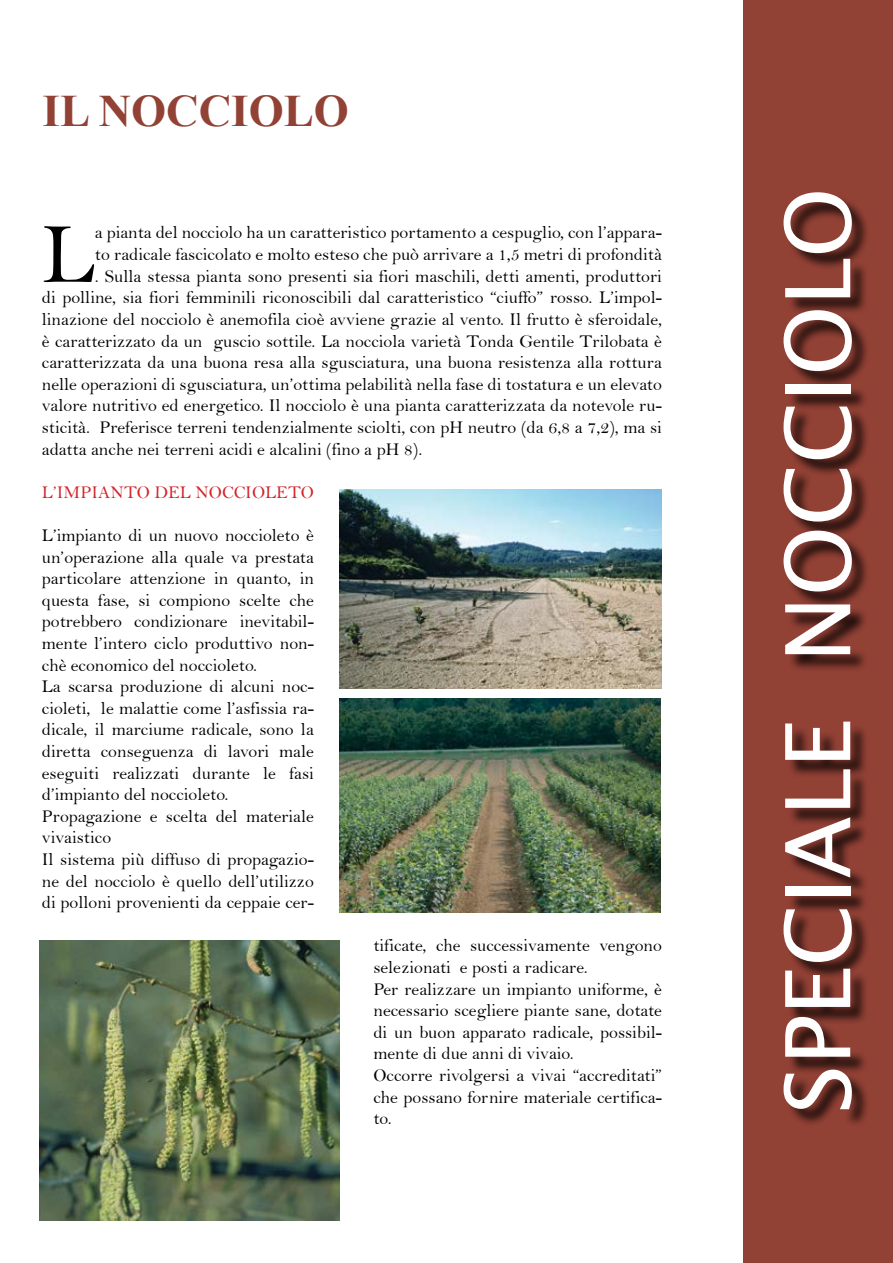
<style>
.page{position:relative;width:893px;height:1263px;background:#fff}
.page>*{position:absolute;margin:0;border:0;box-sizing:border-box;transform-origin:0 0}
.t1{font:90px "Lucida Sans";color:#fff}
.t2{font:86.25px "Bell";color:#000}
.t3{font:700 45px "Times New Roman";color:#924135}
.t4{font:18px/21.6px "Bell";color:#000}
.t5{font:18px "Bell";color:#d2232a}
</style>
<div class="page">
<img style="left:339px;top:489px;width:323px;height:200px">
<img style="left:40px;top:940px;width:299px;height:280px">
<img style="left:339px;top:698px;width:322px;height:214px">
<div style="left:743px;top:0;width:150px;height:1263px;background:#924135"></div>
<div style="left:786px;top:195px;width:84px;height:933px;background:#000;opacity:.75"></div>
<h3 class="t3" style="left:43px;top:80px;width:308px">IL NOCCIOLO</h3>
<h2 class="t2" style="left:42px;top:203px;width:55px">L</h2>
<p class="t4" style="left:95px;top:222px;width:569px">a pianta del nocciolo ha un caratteristico portamento a cespuglio, con l’appara-</p>
<p class="t4" style="left:95px;top:243px;width:569px">to radicale fascicolato e molto esteso che può arrivare a 1,5 metri di profondità</p>
<p class="t4" style="left:95px;top:265px;width:569px">. Sulla stessa pianta sono presenti sia fiori maschili, detti amenti, produttori</p>
<p class="t4" style="left:42px;top:287px;width:622px">di polline, sia fiori femminili riconoscibili dal caratteristico “ciuffo” rosso. L’impol-</p>
<p class="t4" style="left:42px;top:308px;width:622px">linazione del nocciolo è anemofila cioè avviene grazie al vento. Il frutto è sferoidale,</p>
<p class="t4" style="left:42px;top:330px;width:622px">è caratterizzato da un guscio sottile. La nocciola varietà Tonda Gentile Trilobata è</p>
<p class="t4" style="left:42px;top:351px;width:622px">caratterizzata da una buona resa alla sgusciatura, una buona resistenza alla rottura</p>
<p class="t4" style="left:42px;top:373px;width:622px">nelle operazioni di sgusciatura, un’ottima pelabilità nella fase di tostatura e un elevato</p>
<p class="t4" style="left:42px;top:395px;width:622px">valore nutritivo ed energetico. Il nocciolo è una pianta caratterizzata da notevole ru-</p>
<p class="t4" style="left:42px;top:416px;width:622px">sticità. Preferisce terreni tendenzialmente sciolti, con pH neutro (da 6,8 a 7,2), ma si</p>
<p class="t4" style="left:42px;top:438px;width:382px">adatta anche nei terreni acidi e alcalini (fino a pH 8).</p>
<p class="t5" style="left:42px;top:481px;width:274px">L’IMPIANTO DEL NOCCIOLETO</p>
<p class="t4" style="left:42px;top:524px;width:274px">L’impianto di un nuovo noccioleto è un’operazione alla quale va prestata particolare attenzione in quanto, in questa fase, si compiono scelte che potrebbero condizionare inevitabil&shy;mente l’intero ciclo produttivo non&shy;chè economico del noccioleto.<br>La scarsa produzione di alcuni noc&shy;cioleti, le malattie come l’asfissia ra&shy;dicale, il marciume radicale, sono la diretta conseguenza di lavori male eseguiti realizzati durante le fasi d’impianto del noccioleto.<br>Propagazione e scelta del materiale vivaistico<br>Il sistema più diffuso di propagazio&shy;ne del nocciolo è quello dell’utilizzo di polloni provenienti da ceppaie cer-</p>
<p class="t4" style="left:373px;top:935px;width:290px">tificate, che successivamente vengono selezionati e posti a radicare.<br>Per realizzare un impianto uniforme, è necessario scegliere piante sane, dotate di un buon apparato radicale, possibil&shy;mente di due anni di vivaio.<br>Occorre rivolgersi a vivai “accreditati” che possano fornire materiale certifica&shy;to.</p>
<h1 class="t1" style="left:767px;top:1113px;width:927px;rotate:-90deg">Speciale Nocciolo</h1>
</div>
